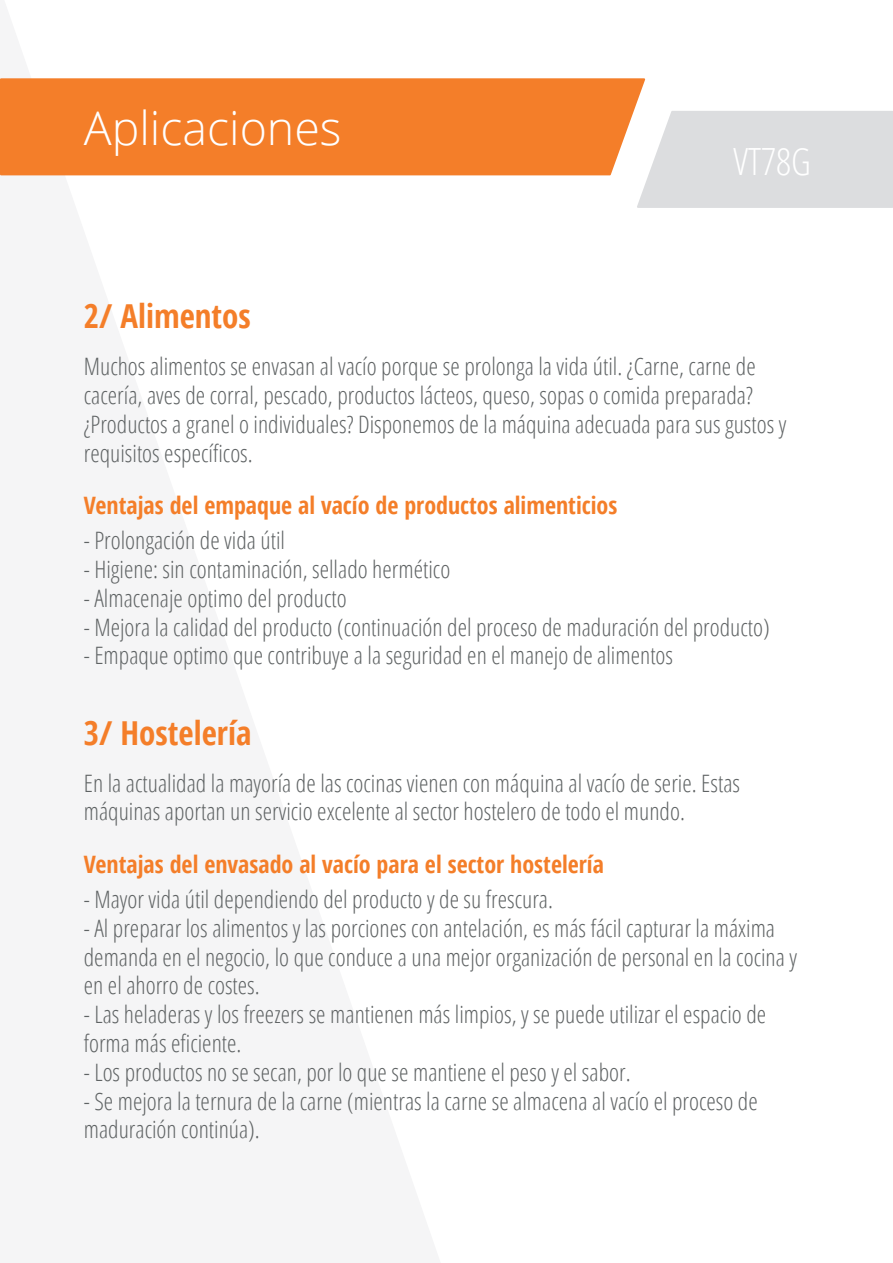
<style>
.page{position:relative;width:893px;height:1263px;background:#fff}
.page>*{position:absolute;margin:0;border:0;box-sizing:border-box;transform-origin:0 0}
.t1{font:300 46.5px "Open Sans";color:#fff}
.t2{font:300 condensed 37.5px "Open Sans";color:#fff}
.t3{font:700 condensed 33px "Open Sans";color:#f47e29}
.t4{font:300 condensed 24px/28.8px "Open Sans";color:#5f6364}
.t5{font:700 condensed 24px "Open Sans";color:#f47e29}
</style>
<div class="page">
<div style="left:0;top:78px;width:645px;height:97px;background:#f47e29"></div>
<div style="left:637px;top:111px;width:256px;height:97px;background:#dcdddf"></div>
<h1 class="t1" style="left:84px;top:96px;width:259px">Aplicaciones</h1>
<h2 class="t2" style="left:733px;top:136px;width:79px">VT78G</h2>
<h3 class="t3" style="left:84px;top:293px;width:169px">2/ Alimentos</h3>
<p class="t4" style="left:84px;top:351px;width:704px">Muchos alimentos se envasan al vacío porque se prolonga la vida útil. ¿Carne, carne de cacería, aves de corral, pescado, productos lácteos, queso, sopas o comida preparada? ¿Productos a granel o individuales? Disponemos de la máquina adecuada para sus gustos y requisitos específicos.</p>
<p class="t5" style="left:84px;top:489px;width:535px">Ventajas del empaque al vacío de productos alimenticios</p>
<p class="t4" style="left:84px;top:525px;width:203px">- Prolongación de vida útil</p>
<p class="t4" style="left:84px;top:554px;width:368px">- Higiene: sin contaminación, sellado hermético</p>
<p class="t4" style="left:84px;top:583px;width:264px">- Almacenaje optimo del producto</p>
<p class="t4" style="left:84px;top:612px;width:687px">- Mejora la calidad del producto (continuación del proceso de maduración del producto)</p>
<p class="t4" style="left:84px;top:640px;width:591px">- Empaque optimo que contribuye a la seguridad en el manejo de alimentos</p>
<h3 class="t3" style="left:84px;top:710px;width:169px">3/ Hostelería</h3>
<p class="t4" style="left:84px;top:768px;width:658px">En la actualidad la mayoría de las cocinas vienen con máquina al vacío de serie. Estas máquinas aportan un servicio excelente al sector hostelero de todo el mundo.</p>
<p class="t5" style="left:84px;top:848px;width:522px">Ventajas del envasado al vacío para el sector hostelería</p>
<p class="t4" style="left:84px;top:884px;width:471px">- Mayor vida útil dependiendo del producto y de su frescura.</p>
<p class="t4" style="left:84px;top:913px;width:715px">- Al preparar los alimentos y las porciones con antelación, es más fácil capturar la máxima demanda en el negocio, lo que conduce a una mejor organización de personal en la cocina y en el ahorro de costes.</p>
<p class="t4" style="left:84px;top:999px;width:684px">- Las heladeras y los freezers se mantienen más limpios, y se puede utilizar el espacio de forma más eficiente.</p>
<p class="t4" style="left:84px;top:1057px;width:548px">- Los productos no se secan, por lo que se mantiene el peso y el sabor.</p>
<p class="t4" style="left:84px;top:1086px;width:675px">- Se mejora la ternura de la carne (mientras la carne se almacena al vacío el proceso de maduración continúa).</p>
</div>
